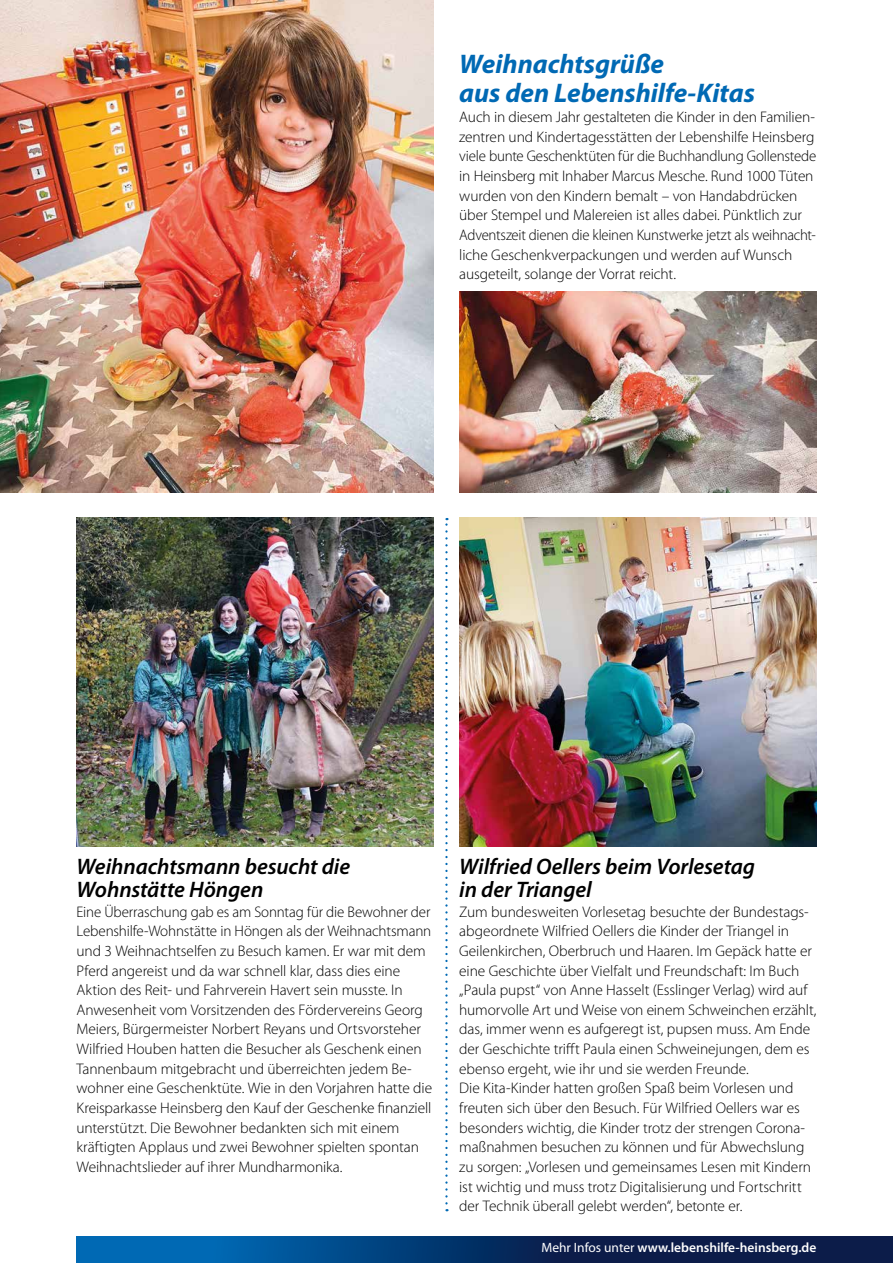
<style>
.page{position:relative;width:893px;height:1263px;background:#fff}
.page>*{position:absolute;margin:0;border:0;box-sizing:border-box;transform-origin:0 0}
.t1{font:italic 700 27px/28.5px "Myriad Pro";color:#0069b4}
.t2{font:italic 600 22.5px/22.5px "Myriad Pro";letter-spacing:-.005em;color:#000}
.t3{font:300 15.3px/19.6px "Myriad Pro";letter-spacing:-.005em;color:#000}
.t4{font:600 13.5px "Myriad Pro";color:#fff}
.s1{font-weight:400}
</style>
<div class="page">
<svg style="left:77px;top:1237px;width:816px;height:26px;background:#053871"></svg>
<img style="left:459px;top:292px;width:357px;height:200px">
<img style="left:0;top:0;width:434px;height:492px">
<img style="left:459px;top:518px;width:357px;height:329px">
<img style="left:77px;top:518px;width:357px;height:329px">
<svg style="left:445px;top:518px;width:3px;height:685px"></svg>
<h1 class="t1" style="left:459px;top:51px;width:297px">Weihnachtsgrüße<br>aus den Lebenshilfe-Kitas</h1>
<p class="t3" style="left:459px;top:107px;width:359px">Auch in diesem Jahr gestalteten die Kinder in den Familien&shy;zentren und Kindertagesstätten der Lebenshilfe Heinsberg viele bunte Geschenktüten für die Buchhandlung Gollenstede in Heinsberg mit Inhaber Marcus Mesche. Rund 1000 Tüten wurden von den Kindern bemalt – von Handabdrücken über Stempel und Malereien ist alles dabei. Pünktlich zur Adventszeit dienen die kleinen Kunstwerke jetzt als weihnacht&shy;liche Geschenkverpackungen und werden auf Wunsch ausgeteilt, solange der Vorrat reicht.</p>
<h2 class="t2" style="left:77px;top:856px;width:275px">Weihnachtsmann besucht die<br>Wohnstätte Höngen</h2>
<p class="t3" style="left:77px;top:902px;width:357px">Eine Überraschung gab es am Sonntag für die Bewohner der Lebenshilfe-Wohnstätte in Höngen als der Weihnachtsmann und 3 Weihnachtselfen zu Besuch kamen. Er war mit dem Pferd angereist und da war schnell klar, dass dies eine Aktion des Reit- und Fahrverein Havert sein musste. In Anwesenheit vom Vorsitzenden des Fördervereins Georg Meiers, Bürgermeister Norbert Reyans und Ortsvorsteher Wilfried Houben hatten die Besucher als Geschenk einen Tannenbaum mitgebracht und überreichten jedem Be&shy;wohner eine Geschenktüte. Wie in den Vorjahren hatte die Kreisparkasse Heinsberg den Kauf der Geschenke finanziell unterstützt. Die Bewohner bedankten sich mit einem kräftigten Applaus und zwei Bewohner spielten spontan Weihnachtslieder auf ihrer Mundharmonika.</p>
<h2 class="t2" style="left:459px;top:856px;width:297px">Wilfried Oellers beim Vorlesetag in der Triangel</h2>
<p class="t3" style="left:459px;top:902px;width:359px">Zum bundesweiten Vorlesetag besuchte der Bundestags&shy;abgeordnete Wilfried Oellers die Kinder der Triangel in Geilenkirchen, Oberbruch und Haaren. Im Gepäck hatte er eine Geschichte über Vielfalt und Freundschaft: Im Buch „Paula pupst“ von Anne Hasselt (Esslinger Verlag) wird auf humorvolle Art und Weise von einem Schweinchen erzählt, das, immer wenn es aufgeregt ist, pupsen muss. Am Ende der Geschichte trifft Paula einen Schweinejungen, dem es ebenso ergeht, wie ihr und sie werden Freunde.<br>Die Kita-Kinder hatten großen Spaß beim Vorlesen und freuten sich über den Besuch. Für Wilfried Oellers war es besonders wichtig, die Kinder trotz der strengen Corona&shy;maßnahmen besuchen zu können und für Abwechslung zu sorgen: „Vorlesen und gemeinsames Lesen mit Kindern ist wichtig und muss trotz Digitalisierung und Fortschritt der Technik überall gelebt werden“, betonte er.</p>
<p class="t4" style="left:541px;top:1239px;width:277px"><span class="s1">Mehr Infos unter</span> www.lebenshilfe-heinsberg.de</p>
</div>
